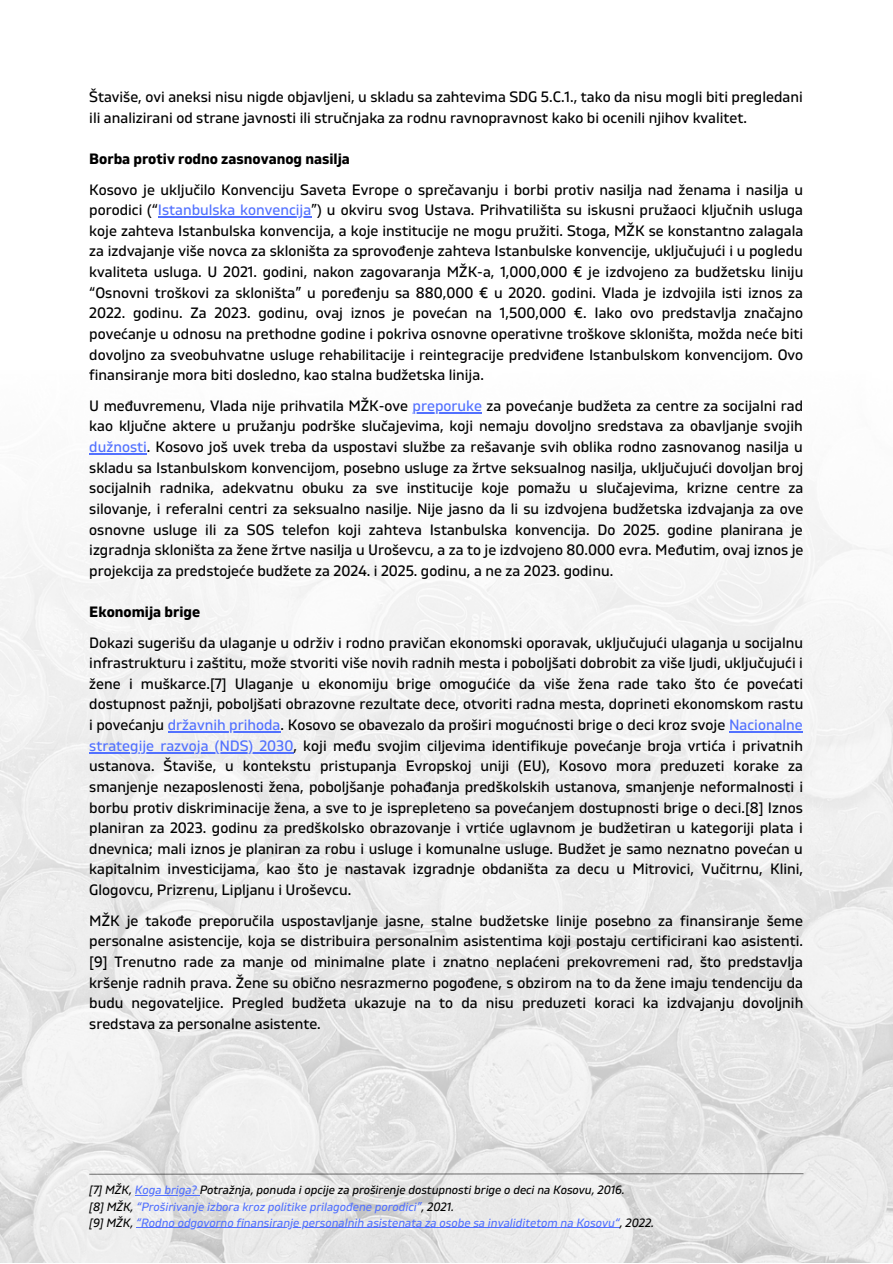
<style>
.page{position:relative;width:893px;height:1264px;background:#fff}
.page>*{position:absolute;margin:0;border:0;box-sizing:border-box;transform-origin:0 0}
.t1{font:15px/20.5px "Gilam";color:#000;text-align:justify}
.t2{font:700 15px "Gilam";color:#000}
.t3{font:italic 12px/16.2px "Gilam";color:#5271ff}
.s1{color:#5271ff}
.s2{color:#000}
</style>
<div class="page">
<img style="left:0;top:216px;width:892px;height:1046px">
<hr style="left:158px;top:216px;width:153px;height:2px;background:#5271ff">
<hr style="left:412px;top:412px;width:70px;height:1px;background:#5271ff">
<hr style="left:89px;top:453px;width:58px;height:1px;background:#5271ff">
<hr style="left:168px;top:731px;width:112px;height:1px;background:#5271ff">
<hr style="left:729px;top:731px;width:73px;height:1px;background:#5271ff">
<hr style="left:89px;top:752px;width:204px;height:1px;background:#5271ff">
<hr style="left:135px;top:1194px;width:65px;height:1px;background:#5271ff">
<hr style="left:136px;top:1227px;width:483px;height:1px;background:#5271ff">
<svg style="left:88px;top:1172px;width:716px;height:3px;background:#bcbcbc"></svg>
<p class="t1" style="left:89px;top:87px;width:715px">Štaviše, ovi aneksi nisu nigde objavljeni, u skladu sa zahtevima SDG 5.C.1., tako da nisu mogli biti pregledani ili analizirani od strane javnosti ili stručnjaka za rodnu ravnopravnost kako bi ocenili njihov kvalitet.</p>
<p class="t2" style="left:89px;top:150px;width:262px">Borba protiv rodno zasnovanog nasilja</p>
<p class="t1" style="left:89px;top:180px;width:715px">Kosovo je uključilo Konvenciju Saveta Evrope o sprečavanju i borbi protiv nasilja nad ženama i nasilja u porodici (“<span class="s1">Istanbulska konvencija</span>”) u okviru svog Ustava. Prihvatilišta su iskusni pružaoci ključnih usluga koje zahteva Istanbulska konvencija, a koje institucije ne mogu pružiti. Stoga, MŽK se konstantno zalagala za izdvajanje više novca za skloništa za sprovođenje zahteva Istanbulske konvencije, uključujući i u pogledu kvaliteta usluga. U 2021. godini, nakon zagovaranja MŽK-a, 1,000,000 € je izdvojeno za budžetsku liniju “Osnovni troškovi za skloništa” u poređenju sa 880,000 € u 2020. godini. Vlada je izdvojila isti iznos za 2022. godinu. Za 2023. godinu, ovaj iznos je povećan na 1,500,000 €. Iako ovo predstavlja značajno povećanje u odnosu na prethodne godine i pokriva osnovne operativne troškove skloništa, možda neće biti dovoljno za sveobuhvatne usluge rehabilitacije i reintegracije predviđene Istanbulskom konvencijom. Ovo finansiranje mora biti dosledno, kao stalna budžetska linija.</p>
<p class="t1" style="left:89px;top:396px;width:715px">U međuvremenu, Vlada nije prihvatila MŽK-ove <span class="s1">preporuke</span> za povećanje budžeta za centre za socijalni rad kao ključne aktere u pružanju podrške slučajevima, koji nemaju dovoljno sredstava za obavljanje svojih <span class="s1">dužnosti</span>. Kosovo još uvek treba da uspostavi službe za rešavanje svih oblika rodno zasnovanog nasilja u skladu sa Istanbulskom konvencijom, posebno usluge za žrtve seksualnog nasilja, uključujući dovoljan broj socijalnih radnika, adekvatnu obuku za sve institucije koje pomažu u slučajevima, krizne centre za silovanje, i referalni centri za seksualno nasilje. Nije jasno da li su izdvojena budžetska izdvajanja za ove osnovne usluge ili za SOS telefon koji zahteva Istanbulska konvencija. Do 2025. godine planirana je izgradnja skloništa za žene žrtve nasilja u Uroševcu, a za to je izdvojeno 80.000 evra. Međutim, ovaj iznos je projekcija za predstojeće budžete za 2024. i 2025. godinu, a ne za 2023. godinu.</p>
<p class="t2" style="left:89px;top:603px;width:112px">Ekonomija brige</p>
<p class="t1" style="left:89px;top:632px;width:715px">Dokazi sugerišu da ulaganje u održiv i rodno pravičan ekonomski oporavak, uključujući ulaganja u socijalnu infrastrukturu i zaštitu, može stvoriti više novih radnih mesta i poboljšati dobrobit za više ljudi, uključujući i žene i muškarce.[7] Ulaganje u ekonomiju brige omogućiće da više žena rade tako što će povećati dostupnost pažnji, poboljšati obrazovne rezultate dece, otvoriti radna mesta, doprineti ekonomskom rastu i povećanju <span class="s1">državnih prihoda</span>. Kosovo se obavezalo da proširi mogućnosti brige o deci kroz svoje <span class="s1">Nacionalne strategije razvoja (NDS) 2030</span>, koji među svojim ciljevima identifikuje povećanje broja vrtića i privatnih ustanova. Štaviše, u kontekstu pristupanja Evropskoj uniji (EU), Kosovo mora preduzeti korake za smanjenje nezaposlenosti žena, poboljšanje pohađanja predškolskih ustanova, smanjenje neformalnosti i borbu protiv diskriminacije žena, a sve to je isprepleteno sa povećanjem dostupnosti brige o deci.[8] Iznos planiran za 2023. godinu za predškolsko obrazovanje i vrtiće uglavnom je budžetiran u kategoriji plata i dnevnica; mali iznos je planiran za robu i usluge i komunalne usluge. Budžet je samo neznatno povećan u kapitalnim investicijama, kao što je nastavak izgradnje obdaništa za decu u Mitrovici, Vučitrnu, Klini, Glogovcu, Prizrenu, Lipljanu i Uroševcu.</p>
<p class="t1" style="left:89px;top:910px;width:715px">MŽK je takođe preporučila uspostavljanje jasne, stalne budžetske linije posebno za finansiranje šeme personalne asistencije, koja se distribuira personalnim asistentima koji postaju certificirani kao asistenti. [9] Trenutno rade za manje od minimalne plate i znatno neplaćeni prekovremeni rad, što predstavlja kršenje radnih prava. Žene su obično nesrazmerno pogođene, s obzirom na to da žene imaju tendenciju da budu negovateljice. Pregled budžeta ukazuje na to da nisu preduzeti koraci ka izdvajanju dovoljnih sredstava za personalne asistente.</p>
<p class="t3" style="left:89px;top:1182px;width:566px"><span class="s2">[7] MŽK,</span> Koga briga? <span class="s2">Potražnja, ponuda i opcije za proširenje dostupnosti brige o deci na Kosovu, 2016.<br>[8] MŽK,</span> “Proširivanje izbora kroz politike prilagođene porodici”<span class="s2">, 2021.<br>[9] MŽK,</span> “Rodno odgovorno finansiranje personalnih asistenata za osobe sa invaliditetom na Kosovu“<span class="s2">, 2022.</span></p>
</div>
